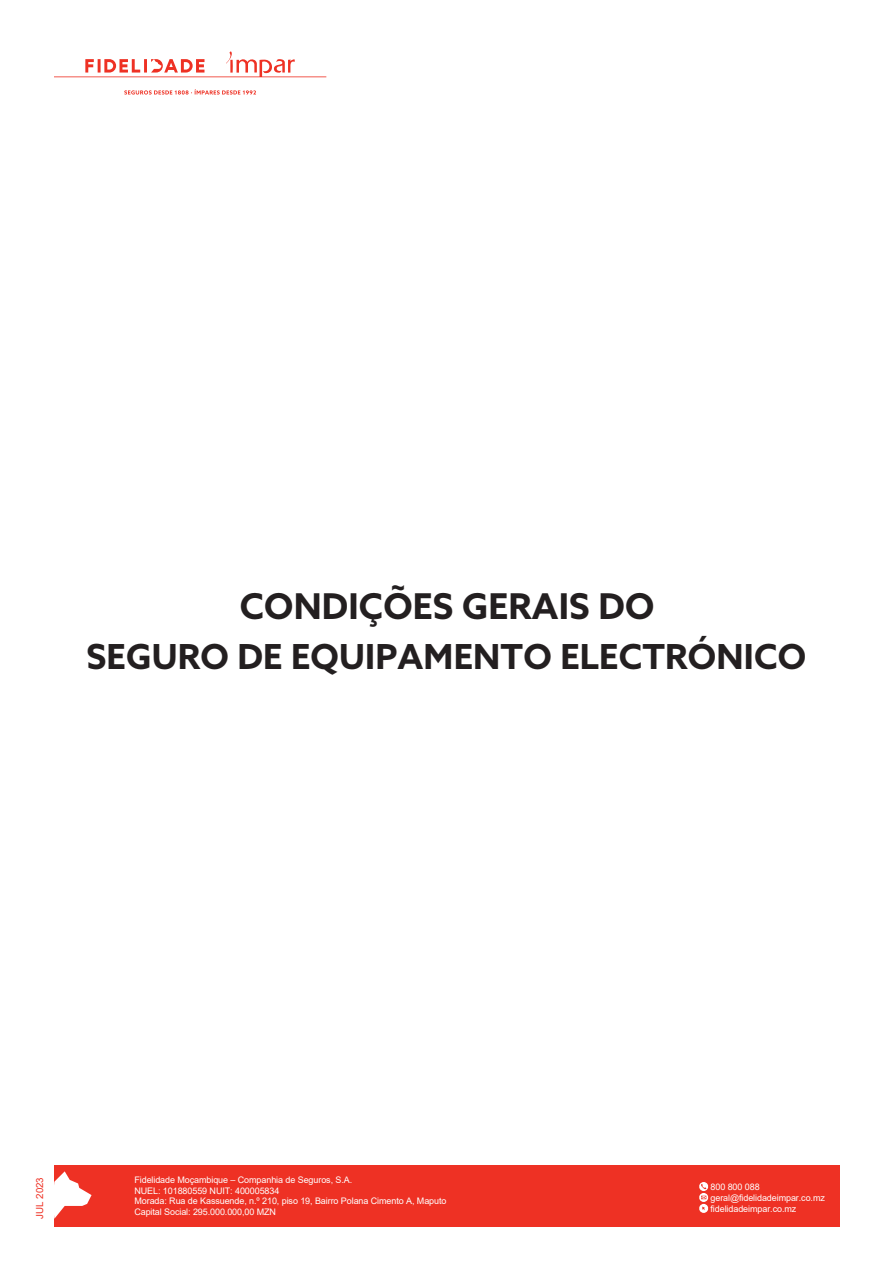
<style>
.page{position:relative;width:893px;height:1263px;background:#fff}
.page>*{position:absolute;margin:0;border:0;box-sizing:border-box;transform-origin:0 0}
.t1{font:700 35.55px "Azo Sans";letter-spacing:.005em;color:#231f20}
.t2{font:700 34.5px "Azo Sans";letter-spacing:.005em;color:#231f20}
.t3{font:9.75px "Arial";color:#ee3124}
.t4{font:9px/10.8px "Arial";letter-spacing:-.01em;color:#fff}
</style>
<div class="page">
<div style="left:54px;top:1165px;width:786px;height:61px;background:#ee3124"></div>
<svg style="left:54px;top:1171px;width:38px;height:48px"></svg>
<svg style="left:699px;top:1182px;width:9px;height:31px"></svg>
<svg style="left:54px;top:51px;width:273px;height:44px"></svg>
<h1 class="t1" style="left:240px;top:582px;width:416px">CONDIÇÕES GERAIS DO</h1>
<h2 class="t2" style="left:87px;top:634px;width:721px">SEGURO DE EQUIPAMENTO ELECTRÓNICO</h2>
<p class="t3" style="left:33px;top:1219px;width:48px;rotate:-90deg">MAR 2023</p>
<p class="t4" style="left:191px;top:1174px;width:165px">çambique – Companhia de Seguros, S.A</p>
<p class="t3" style="left:33px;top:1219px;width:43px;rotate:-90deg">JUL 2023</p>
<p class="t4" style="left:134px;top:1174px;width:314px">Fidelidade Moçambique – Companhia de Seguros, S.A.<br>NUEL: 101880559 NUIT: 400005834<br>Morada: Rua de Kassuende, n.º 210, piso 19, Bairro Polana Cimento A, Maputo Capital Social: 295.000.000,00 MZN</p>
<p class="t4" style="left:710px;top:1181px;width:116px">800 800 088 geral@fidelidadeimpar.co.mz fidelidadeimpar.co.mz</p>
<p class="t4" style="left:711px;top:1181px;width:47px">21 49 70</p>
<p class="t4" style="left:198px;top:1185px;width:85px">59 NUIT: 400005834</p>
<p class="t4" style="left:194px;top:1196px;width:255px">e Kassuende, n.º 210, piso 19, Bairro Polana Cimento A, Maput</p>
<p class="t4" style="left:182px;top:1206px;width:76px">al: 295.000.000,00</p>
<p class="t4" style="left:758px;top:1192px;width:71px">dadeimpar.co.mz par.co.mz</p>
</div>
